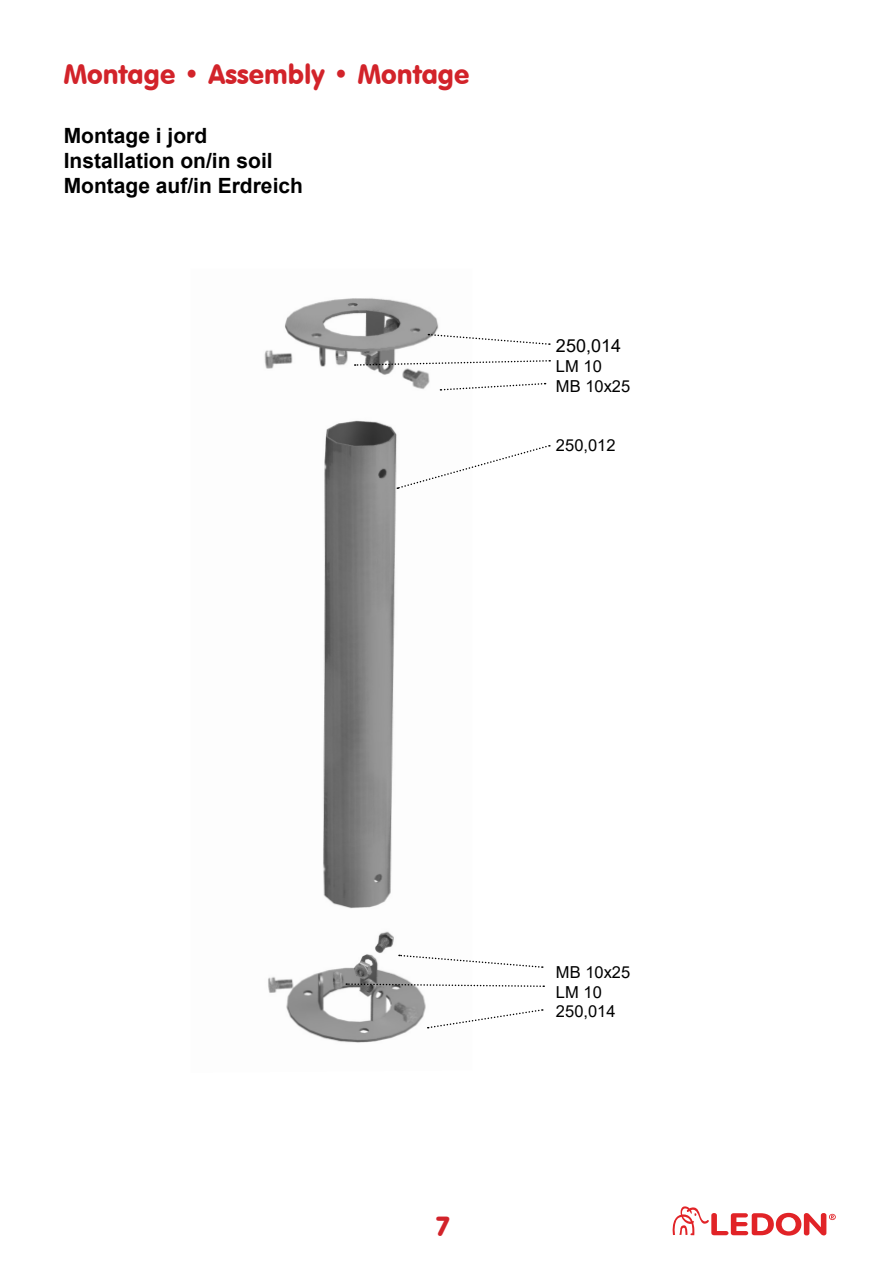
<style>
.page{position:relative;width:893px;height:1263px;background:#fff}
.page>*{position:absolute;margin:0;border:0;box-sizing:border-box;transform-origin:0 0}
.t1{font:27px "VAG Rounded BT";color:#d2232a}
.t2{font:700 21px/25.2px "Arial";color:#000}
.t3{font:18px "Arial";color:#000}
.t4{font:16.5px/19.8px "Arial";color:#000}
</style>
<div class="page">
<svg style="left:672px;top:1206px;width:164px;height:29px"></svg>
<img style="left:264px;top:298px;width:176px;height:745px">
<svg style="left:428px;top:333px;width:122px;height:12px"></svg>
<svg style="left:355px;top:359px;width:195px;height:7px"></svg>
<svg style="left:440px;top:382px;width:106px;height:9px"></svg>
<svg style="left:399px;top:954px;width:144px;height:14px"></svg>
<svg style="left:346px;top:983px;width:198px;height:5px"></svg>
<svg style="left:427px;top:1009px;width:116px;height:20px"></svg>
<svg style="left:397px;top:445px;width:153px;height:45px"></svg>
<p class="t1" style="left:64px;top:58px;width:407px">Montage • Assembly • Montage</p>
<p class="t2" style="left:64px;top:123px;width:241px">Montage i jord<br>Installation on/in soil<br>Montage auf/in Erdreich</p>
<p class="t3" style="left:556px;top:334px;width:67px">250,014</p>
<p class="t4" style="left:556px;top:356px;width:76px">LM 10<br>MB 10x25</p>
<p class="t4" style="left:556px;top:435px;width:61px">250,012</p>
<p class="t1" style="left:437px;top:1209px;width:14px">7</p>
<p class="t4" style="left:556px;top:962px;width:76px">MB 10x25<br>LM 10<br>250,014</p>
</div>
